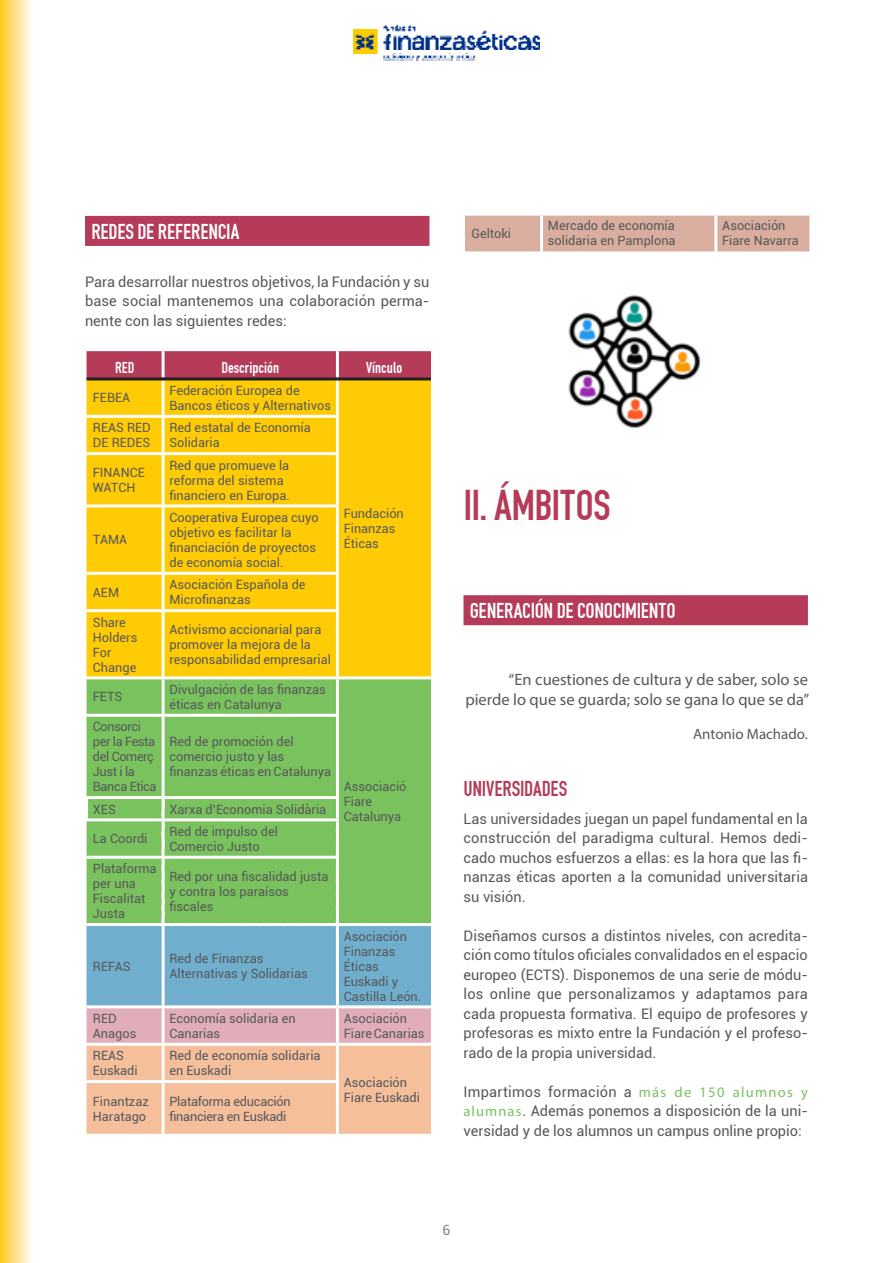
<style>
.page{position:relative;width:893px;height:1263px;background:#fff}
.page>*{position:absolute;margin:0;border:0;box-sizing:border-box;transform-origin:0 0}
.t1{font:45px "DIN 1451 Engschrift Regular";letter-spacing:-.01em;color:#b53b59}
.t2{font:22.5px "DIN 1451 Engschrift Regular";letter-spacing:-.015em;color:#fff}
.t3{font:22.5px "DIN 1451 Engschrift Regular";letter-spacing:-.01em;color:#b53b59}
.t4{font:16.5px/19.5px "Myriad Pro";color:#57585a;text-align:right}
.t5{font:16.5px "DIN 1451 Engschrift Regular";color:#fff}
.t6{font:15px "Myriad Pro";color:#57585a}
.t7{font:14.55px/19.5px "Roboto";color:#57585a;text-align:justify}
.t8{font:14.1px "Roboto";color:#808284}
.t9{font:12.75px/15px "Roboto";color:#57585a}
.t10{font:12.75px/15px "Roboto";letter-spacing:-.03em;color:#57585a}
.t11{font:12.75px/15px "Roboto";letter-spacing:-.02em;color:#57585a}
.s1{font-family:"Myriad Pro";color:#79c25e}
</style>
<div class="page">
<img style="left:353px;top:26px;width:187px;height:34px">
<img style="left:0;top:0;width:32px;height:1263px">
<div style="left:85px;top:216px;width:344px;height:30px;background:#b53b59"></div>
<div style="left:87px;top:351px;width:344px;height:26px;background:#b53b59"></div>
<div style="left:87px;top:380px;width:344px;height:296px;background:#ffcb04"></div>
<div style="left:87px;top:612px;width:249px;height:64px;background:#ffcb04"></div>
<div style="left:87px;top:679px;width:344px;height:119px;background:#79c25e"></div>
<hr style="left:162px;top:351px;width:3px;height:26px;background:#fff">
<hr style="left:336px;top:351px;width:3px;height:26px;background:#fff">
<hr style="left:162px;top:380px;width:3px;height:35px;background:#fff">
<hr style="left:336px;top:380px;width:3px;height:35px;background:#fff">
<hr style="left:87px;top:415px;width:76px;height:3px;background:#fff">
<hr style="left:163px;top:415px;width:176px;height:3px;background:#fff">
<hr style="left:162px;top:418px;width:3px;height:34px;background:#fff">
<hr style="left:336px;top:418px;width:3px;height:34px;background:#fff">
<hr style="left:87px;top:452px;width:76px;height:3px;background:#fff">
<hr style="left:163px;top:452px;width:176px;height:3px;background:#fff">
<hr style="left:162px;top:455px;width:3px;height:49px;background:#fff">
<hr style="left:336px;top:455px;width:3px;height:49px;background:#fff">
<hr style="left:87px;top:504px;width:76px;height:3px;background:#fff">
<hr style="left:163px;top:504px;width:176px;height:3px;background:#fff">
<hr style="left:162px;top:507px;width:3px;height:65px;background:#fff">
<hr style="left:336px;top:507px;width:3px;height:65px;background:#fff">
<hr style="left:87px;top:572px;width:76px;height:3px;background:#fff">
<hr style="left:163px;top:572px;width:176px;height:3px;background:#fff">
<hr style="left:162px;top:575px;width:3px;height:34px;background:#fff">
<hr style="left:336px;top:575px;width:3px;height:34px;background:#fff">
<hr style="left:87px;top:609px;width:76px;height:3px;background:#fff">
<hr style="left:163px;top:609px;width:176px;height:3px;background:#fff">
<hr style="left:162px;top:612px;width:3px;height:64px;background:#fff">
<hr style="left:336px;top:612px;width:3px;height:64px;background:#fff">
<hr style="left:162px;top:679px;width:3px;height:35px;background:#fff">
<hr style="left:336px;top:679px;width:3px;height:35px;background:#fff">
<hr style="left:87px;top:377px;width:76px;height:3px;background:#221f1f">
<hr style="left:163px;top:377px;width:174px;height:3px;background:#221f1f">
<hr style="left:337px;top:377px;width:94px;height:3px;background:#221f1f">
<hr style="left:87px;top:714px;width:76px;height:3px;background:#fff">
<hr style="left:163px;top:714px;width:176px;height:3px;background:#fff">
<hr style="left:162px;top:717px;width:3px;height:79px;background:#fff">
<hr style="left:336px;top:717px;width:3px;height:79px;background:#fff">
<svg style="left:86px;top:798px;width:345px;height:337px;background:#a8bd9a"></svg>
<hr style="left:85px;top:796px;width:78px;height:3px;background:#fff">
<hr style="left:85px;top:799px;width:3px;height:19px;background:#fff">
<hr style="left:163px;top:796px;width:176px;height:3px;background:#fff">
<hr style="left:336px;top:799px;width:3px;height:19px;background:#fff">
<hr style="left:85px;top:818px;width:78px;height:3px;background:#fff">
<hr style="left:163px;top:818px;width:176px;height:3px;background:#fff">
<hr style="left:87px;top:856px;width:76px;height:3px;background:#fff">
<hr style="left:163px;top:856px;width:173px;height:3px;background:#fff">
<div style="left:463px;top:595px;width:345px;height:30px;background:#b53b59"></div>
<div style="left:465px;top:216px;width:344px;height:35px;background:#d9ae9f"></div>
<hr style="left:540px;top:216px;width:3px;height:35px;background:#fff">
<hr style="left:714px;top:216px;width:3px;height:35px;background:#fff">
<img style="left:568px;top:295px;width:133px;height:133px">
<h2 class="t2" style="left:91px;top:222px;width:149px">REDES DE REFERENCIA</h2>
<p class="t7" style="left:85px;top:273px;width:346px">Para desarrollar nuestros objetivos, la Fundación y su base social mantenemos una colaboración perma&shy;nente con las siguientes redes:</p>
<p class="t5" style="left:115px;top:360px;width:21px">RED</p>
<p class="t5" style="left:221px;top:360px;width:59px">Descripción</p>
<p class="t5" style="left:366px;top:360px;width:38px">Vínculo</p>
<p class="t9" style="left:93px;top:391px;width:39px">FEBEA</p>
<p class="t9" style="left:169px;top:384px;width:163px">Federación Europea de<br>Bancos éticos y Alternativos</p>
<p class="t9" style="left:93px;top:421px;width:59px">REAS RED<br>DE REDES</p>
<p class="t9" style="left:169px;top:421px;width:143px">Red estatal de Economía<br>Solidaria</p>
<p class="t9" style="left:93px;top:466px;width:53px">FINANCE<br>WATCH</p>
<p class="t9" style="left:169px;top:458px;width:122px">Red que promueve la reforma del sistema financiero en Europa.</p>
<p class="t9" style="left:93px;top:533px;width:36px">TAMA</p>
<p class="t9" style="left:169px;top:511px;width:151px">Cooperativa Europea cuyo objetivo es facilitar la financiación de proyectos de economía social.</p>
<p class="t9" style="left:93px;top:586px;width:28px">AEM</p>
<p class="t9" style="left:169px;top:578px;width:138px">Asociación Española de<br>Microfinanzas</p>
<p class="t9" style="left:93px;top:615px;width:46px">Share<br>Holders<br>For<br>Change</p>
<p class="t9" style="left:169px;top:623px;width:163px">Activismo accionarial para promover la mejora de la responsabilidad empresarial</p>
<p class="t9" style="left:93px;top:690px;width:31px">FETS</p>
<p class="t9" style="left:169px;top:681px;width:158px">Divulgación de las finanzas éticas en Catalunya</p>
<p class="t10" style="left:93px;top:720px;width:65px">Consorci per la Festa del Comerç<br>Just i la<br>Banca Etica</p>
<p class="t9" style="left:169px;top:735px;width:163px">Red de promoción del comercio justo y las finanzas éticas en Catalunya</p>
<p class="t9" style="left:93px;top:802px;width:24px">XES</p>
<p class="t9" style="left:169px;top:802px;width:158px">Xarxa d’Economia Solidària</p>
<p class="t9" style="left:93px;top:832px;width:56px">La Coordi</p>
<p class="t9" style="left:169px;top:825px;width:110px">Red de impulso del<br>Comercio Justo</p>
<p class="t9" style="left:93px;top:862px;width:65px">Plataforma per una<br>Fiscalitat<br>Justa</p>
<p class="t9" style="left:169px;top:868px;width:161px">Red por una fiscalidad justa y contra los paraísos fiscales</p>
<p class="t9" style="left:93px;top:959px;width:39px">REFAS</p>
<p class="t9" style="left:169px;top:952px;width:140px">Red de Finanzas<br>Alternativas y Solidarias</p>
<p class="t9" style="left:344px;top:507px;width:62px">Fundación<br>Finanzas<br>Éticas</p>
<p class="t9" style="left:344px;top:780px;width:64px">Associació<br>Fiare<br>Catalunya</p>
<p class="t9" style="left:344px;top:929px;width:79px">Asociación<br>Finanzas<br>Éticas<br>Euskadi y<br>Castilla León.</p>
<p class="t9" style="left:93px;top:1012px;width:45px">RED<br>Anagos</p>
<p class="t9" style="left:169px;top:1012px;width:128px">Economía solidaria en<br>Canarias</p>
<p class="t9" style="left:344px;top:1012px;width:82px">Asociación<br>Fiare Canarias</p>
<p class="t9" style="left:93px;top:1049px;width:46px">REAS<br>Euskadi</p>
<p class="t9" style="left:169px;top:1049px;width:153px">Red de economía solidaria en Euskadi</p>
<p class="t9" style="left:344px;top:1076px;width:78px">Asociación<br>Fiare Euskadi</p>
<p class="t9" style="left:93px;top:1094px;width:57px">Finantzaz<br>Haratago</p>
<p class="t11" style="left:169px;top:1094px;width:123px">Plataforma educación financiera en Euskadi</p>
<p class="t9" style="left:471px;top:226px;width:41px">Geltoki</p>
<p class="t9" style="left:548px;top:219px;width:129px">Mercado de economía solidaria en Pamplona</p>
<p class="t9" style="left:722px;top:219px;width:78px">Asociación<br>Fiare Navarra</p>
<h1 class="t1" style="left:463px;top:486px;width:149px">II. ÁMBITOS</h1>
<h2 class="t2" style="left:470px;top:602px;width:207px">GENERACIÓN DE CONOCIMIENTO</h2>
<p class="t4" style="left:465px;top:671px;width:345px">“En cuestiones de cultura y de saber, solo se pierde lo que se guarda; solo se gana lo que se da”</p>
<p class="t6" style="left:693px;top:727px;width:116px">Antonio Machado.</p>
<h2 class="t3" style="left:463px;top:779px;width:105px">UNIVERSIDADES</h2>
<p class="t7" style="left:463px;top:810px;width:346px">Las universidades juegan un papel fundamental en la construcción del paradigma cultural. Hemos dedi&shy;cado muchos esfuerzos a ellas: es la hora que las fi&shy;nanzas éticas aporten a la comunidad universitaria su visión.</p>
<p class="t7" style="left:463px;top:927px;width:346px">Diseñamos cursos a distintos niveles, con acredita&shy;ción como títulos oficiales convalidados en el espacio europeo (ECTS). Disponemos de una serie de módu&shy;los online que personalizamos y adaptamos para cada propuesta formativa. El equipo de profesores y profesoras es mixto entre la Fundación y el profeso&shy;rado de la propia universidad.</p>
<p class="t7" style="left:463px;top:1083px;width:346px">Impartimos formación a <span class="s1">más de 150 alumnos y alumnas</span>. Además ponemos a disposición de la uni&shy;versidad y de los alumnos un campus online propio:</p>
<p class="t8" style="left:442px;top:1224px;width:9px">6</p>
</div>
